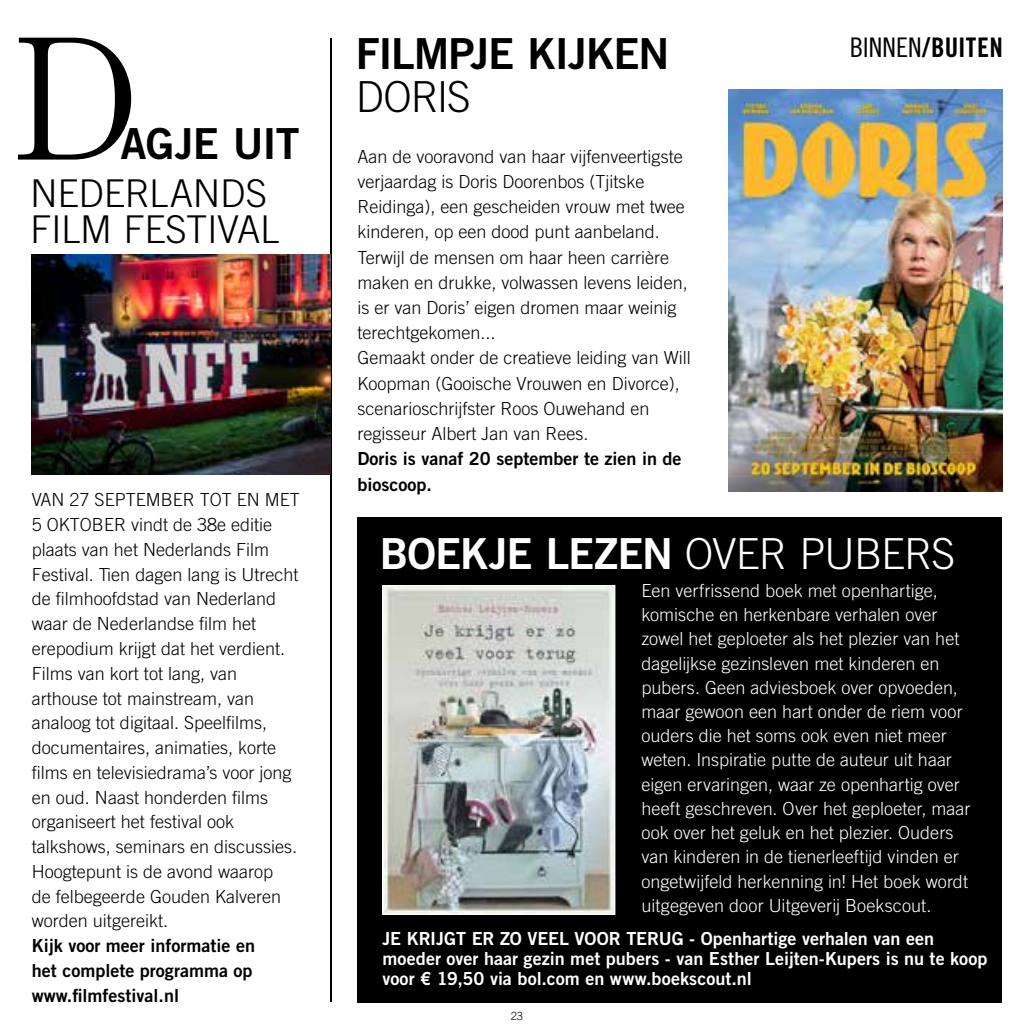
<style>
.page{position:relative;width:1034px;height:1034px;background:#fff}
.page>*{position:absolute;margin:0;border:0;box-sizing:border-box;transform-origin:0 0}
.t1{font:300 177.08px "Century Std";color:#000}
.t2{font:42.75px "Trade Gothic LT Std Bd 2";letter-spacing:-.025em;color:#fff}
.t3{font:42.75px "Trade Gothic LT Std Bd 2";letter-spacing:-.025em;color:#000}
.t4{font:300 42.75px "Trade Gothic LT Std";letter-spacing:-.025em;color:#000}
.t5{font:300 38.25px/36px "Trade Gothic LT Std";letter-spacing:-.005em;color:#000}
.t6{font:27px "Trade Gothic LT Std Bd Cn 20";letter-spacing:.01em;color:#000}
.t7{font:300 18px/24.8px "Trade Gothic LT Std";color:#000}
.t8{font:300 18px/24.3px "Trade Gothic LT Std";color:#fff}
.t9{font:18px/20.2px "Trade Gothic LT Std Bd 2";color:#fff}
.t10{font:18px/24.8px "Trade Gothic LT Std Bd 2";color:#000}
.t11{font:300 11.25px "Trade Gothic LT Std";color:#000}
.s1{font-family:"Trade Gothic LT Std Cn 18"}
.s2{font-family:"Trade Gothic LT Std";font-weight:300}
</style>
<div class="page">
<hr style="left:330px;top:38px;width:2px;height:963px;background:#000">
<img style="left:728px;top:89px;width:273px;height:402px">
<img style="left:32px;top:254px;width:298px;height:220px">
<div style="left:357px;top:517px;width:644px;height:484px;background:#000"></div>
<img style="left:382px;top:585px;width:233px;height:329px">
<h1 class="t1" style="left:14px;top:-3px;width:126px">D</h1>
<h2 class="t3" style="left:120px;top:118px;width:181px">AGJE UIT</h2>
<h3 class="t5" style="left:30px;top:174px;width:250px">NEDERLANDS<br>FILM FESTIVAL</h3>
<p class="t7" style="left:32px;top:487px;width:269px">VAN 27 SEPTEMBER TOT EN MET<br>5 OKTOBER vindt de 38e editie plaats van het Nederlands Film<br>Festival. Tien dagen lang is Utrecht de filmhoofdstad van Nederland waar de Nederlandse film het erepodium krijgt dat het verdient.<br>Films van kort tot lang, van arthouse tot mainstream, van analoog tot digitaal. Speelfilms, documentaires, animaties, korte films en televisiedrama’s voor jong en oud. Naast honderden films organiseert het festival ook talkshows, seminars en discussies.<br>Hoogtepunt is de avond waarop<br>de felbegeerde Gouden Kalveren worden uitgereikt.</p>
<p class="t10" style="left:32px;top:932px;width:224px">Kijk voor meer informatie en het complete programma op www.filmfestival.nl</p>
<h2 class="t3" style="left:356px;top:27px;width:315px">FILMPJE KIJKEN</h2>
<h2 class="t4" style="left:356px;top:71px;width:116px">DORIS</h2>
<p class="t7" style="left:357px;top:143px;width:335px">Aan de vooravond van haar vijfenveertigste verjaardag is Doris Doorenbos (Tjitske Reidinga), een gescheiden vrouw met twee kinderen, op een dood punt aanbeland.<br>Terwijl de mensen om haar heen carrière maken en drukke, volwassen levens leiden, is er van Doris’ eigen dromen maar weinig terechtgekomen...<br>Gemaakt onder de creatieve leiding van Will Koopman (Gooische Vrouwen en Divorce), scenarioschrijfster Roos Ouwehand en regisseur Albert Jan van Rees.</p>
<p class="t10" style="left:357px;top:446px;width:325px">Doris is vanaf 20 september te zien in de bioscoop.</p>
<h3 class="t6" style="left:849px;top:31px;width:155px"><span class="s1">BINNEN</span>/BUITEN</h3>
<h2 class="t2" style="left:379px;top:527px;width:577px">BOEKJE LEZEN <span class="s2">OVER PUBERS</span></h2>
<p class="t8" style="left:641px;top:578px;width:330px">Een verfrissend boek met openhartige, komische en herkenbare verhalen over zowel het geploeter als het plezier van het dagelijkse gezinsleven met kinderen en pubers. Geen adviesboek over opvoeden, maar gewoon een hart onder de riem voor ouders die het soms ook even niet meer weten. Inspiratie putte de auteur uit haar eigen ervaringen, waar ze openhartig over heeft geschreven. Over het geploeter, maar ook over het geluk en het plezier. Ouders van kinderen in de tienerleeftijd vinden er ongetwijfeld herkenning in! Het boek wordt uitgegeven door Uitgeverij Boekscout.</p>
<p class="t9" style="left:382px;top:927px;width:606px">JE KRIJGT ER ZO VEEL VOOR TERUG - Openhartige verhalen van een moeder over haar gezin met pubers - van Esther Leijten-Kupers is nu te koop voor € 19,50 via bol.com en www.boekscout.nl</p>
<p class="t11" style="left:511px;top:1008px;width:14px">23</p>
</div>
